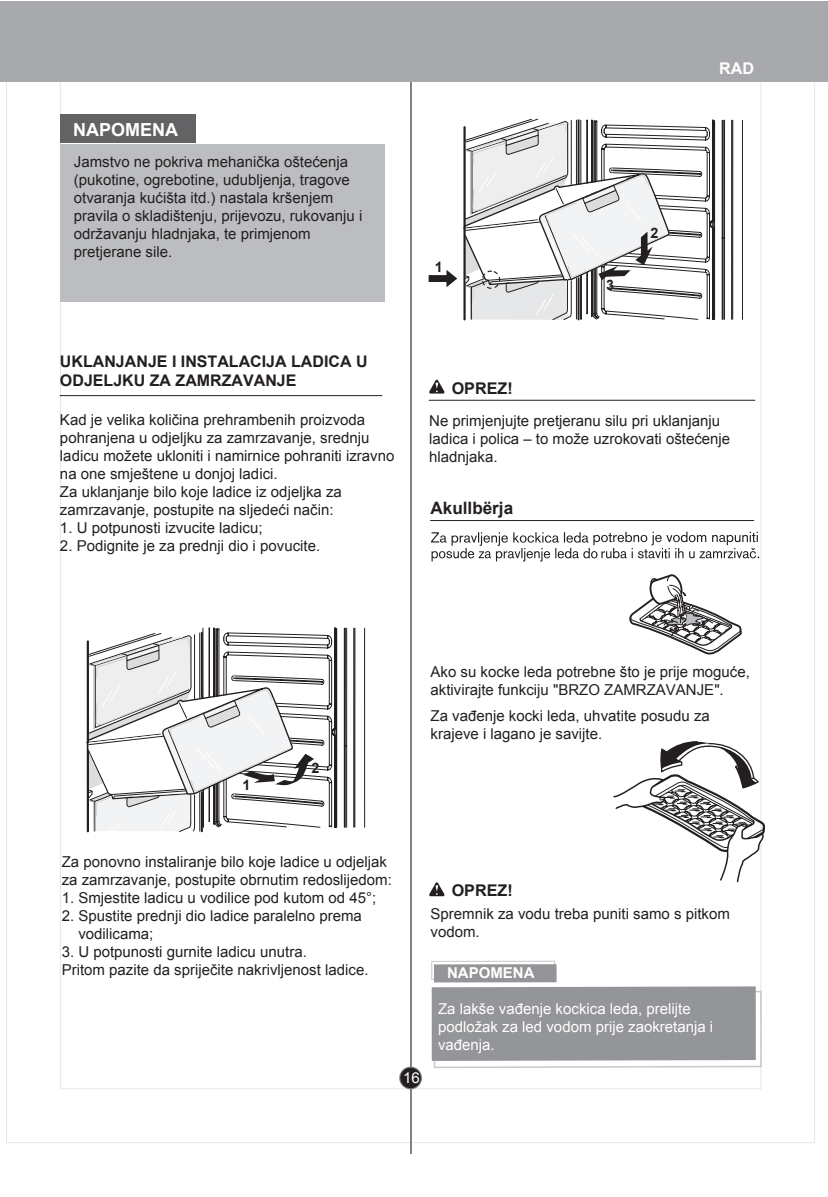
<style>
.page{position:relative;width:828px;height:1197px;background:#fff}
.page>*{position:absolute;margin:0;border:0;box-sizing:border-box;transform-origin:0 0}
.t1{font:700 18px "Arial";color:#fff}
.t2{font:700 17.2px "Arial";color:#231f20}
.t3{font:700 16.2px "Arial";color:#231f20}
.t4{font:700 16.2px "Arial";color:#fff}
.t5{font:700 16px/19.2px "Arial";color:#231f20}
.t6{font:15px/18px "Arial";color:#231f20}
.t7{font:15px/18px "Arial";color:#fff}
.t8{font:700 15px "Arial";color:#fff}
.t9{font:700 14.4px "Arial";color:#231f20}
</style>
<div class="page">
<hr style="left:410px;top:65px;width:1px;height:1088px;background:#808285">
<svg style="left:399px;top:1066px;width:23px;height:23px"></svg>
<div style="left:400px;top:1067px;width:21px;height:21px;background:#231f20;border-radius:50%"></div>
<div style="left:0;top:1px;width:828px;height:81px;background:#a8a9ad"></div>
<div style="left:60px;top:144px;width:324px;height:157px;background:#bcbdc0"></div>
<div style="left:60px;top:114px;width:135px;height:29px;background:#636366"></div>
<hr style="left:60px;top:395px;width:322px;height:1px;background:#231f20">
<hr style="left:429px;top:400px;width:326px;height:1px;background:#231f20">
<svg style="left:429px;top:379px;width:16px;height:14px"></svg>
<svg style="left:429px;top:882px;width:16px;height:14px"></svg>
<svg style="left:428px;top:119px;width:315px;height:202px"></svg>
<svg style="left:86px;top:627px;width:279px;height:206px"></svg>
<svg style="left:613px;top:740px;width:152px;height:143px"></svg>
<div style="left:431px;top:960px;width:124px;height:19px;border:1px solid #c7c8ca"></div>
<div style="left:434px;top:964px;width:122px;height:18px;background:#939598"></div>
<svg style="left:432px;top:986px;width:330px;height:82px;background:#9ea0a3"></svg>
<hr style="left:430px;top:520px;width:324px;height:1px;background:#231f20">
<svg style="left:431px;top:520px;width:328px;height:135px"></svg>
<p class="t1" style="left:73px;top:118px;width:106px">NAPOMENA</p>
<p class="t6" style="left:74px;top:153px;width:290px">Jamstvo ne pokriva mehanička oštećenja (pukotine, ogrebotine, udubljenja, tragove otvaranja kućišta itd.) nastala kršenjem pravila o skladištenju, prijevozu, rukovanju i održavanju hladnjaka, te primjenom pretjerane sile.</p>
<p class="t5" style="left:60px;top:352px;width:309px">UKLANJANJE I INSTALACIJA LADICA U<br>ODJELJKU ZA ZAMRZAVANJE</p>
<p class="t6" style="left:60px;top:411px;width:336px">Kad je velika količina prehrambenih proizvoda pohranjena u odjeljku za zamrzavanje, srednju ladicu možete ukloniti i namirnice pohraniti izravno na one smještene u donjoj ladici.<br>Za uklanjanje bilo koje ladice iz odjeljka za zamrzavanje, postupite na sljedeći način:</p>
<p class="t6" style="left:60px;top:519px;width:204px">1. U potpunosti izvucite ladicu;</p>
<p class="t6" style="left:60px;top:537px;width:262px">2. Podignite je za prednji dio i povucite.</p>
<p class="t9" style="left:435px;top:257px;width:9px">1</p>
<p class="t3" style="left:452px;top:377px;width:63px">OPREZ!</p>
<p class="t9" style="left:606px;top:275px;width:9px">3</p>
<p class="t9" style="left:650px;top:223px;width:9px">2</p>
<p class="t4" style="left:719px;top:57px;width:36px">RAD</p>
<p class="t6" style="left:429px;top:412px;width:302px">Ne primjenjujte pretjeranu silu pri uklanjanju ladica i polica – to može uzrokovati oštećenje hladnjaka.</p>
<p class="t2" style="left:430px;top:496px;width:84px">Akullbërja</p>
<p class="t9" style="left:242px;top:775px;width:9px">1</p>
<p class="t9" style="left:312px;top:758px;width:9px">2</p>
<p class="t6" style="left:430px;top:662px;width:321px">Ako su kocke leda potrebne što je prije moguće, aktivirajte funkciju "BRZO ZAMRZAVANJE".</p>
<p class="t6" style="left:430px;top:707px;width:281px">Za vađenje kocki leda, uhvatite posudu za krajeve i lagano je savijte.</p>
<p class="t6" style="left:62px;top:852px;width:332px">Za ponovno instaliranje bilo koje ladice u odjeljak za zamrzavanje, postupite obrnutim redoslijedom:</p>
<p class="t6" style="left:62px;top:888px;width:316px">1. Smjestite ladicu u vodilice pod kutom od 45°;</p>
<p class="t6" style="left:78px;top:906px;width:285px;text-indent:-17px">2. Spustite prednji dio ladice paralelno prema vodilicama;</p>
<p class="t6" style="left:62px;top:942px;width:308px">3. U potpunosti gurnite ladicu unutra.<br>Pritom pazite da spriječite nakrivljenost ladice.</p>
<p class="t3" style="left:452px;top:879px;width:63px">OPREZ!</p>
<p class="t6" style="left:430px;top:905px;width:301px">Spremnik za vodu treba puniti samo s pitkom vodom.</p>
<p class="t7" style="left:403px;top:1068px;width:18px">16</p>
<p class="t8" style="left:447px;top:962px;width:89px">NAPOMENA</p>
<p class="t7" style="left:438px;top:999px;width:277px">Za lakše vađenje kockica leda, prelijte podložak za led vodom prije zaokretanja i vađenja.</p>
</div>
